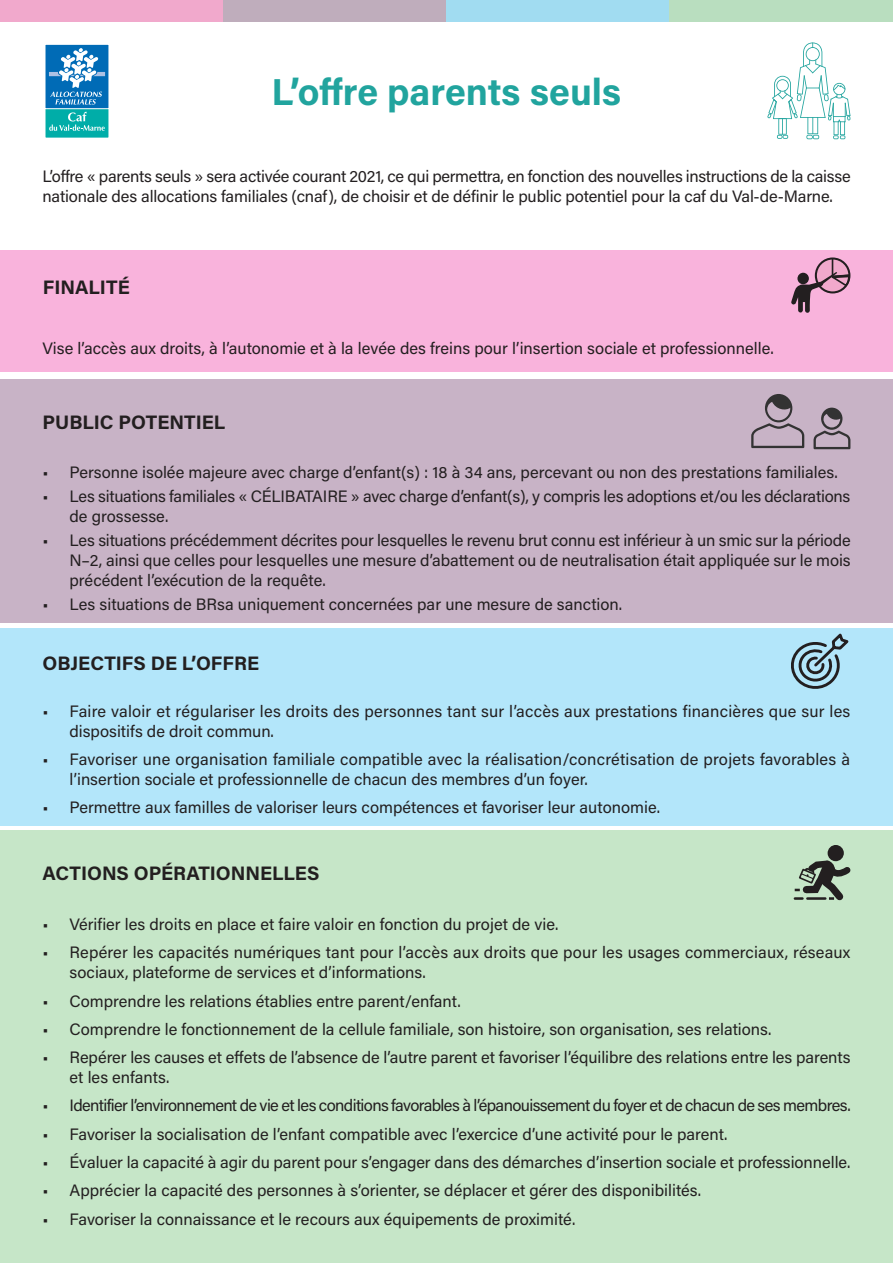
<style>
.page{position:relative;width:893px;height:1263px;background:#fff}
.page>*{position:absolute;margin:0;border:0;box-sizing:border-box;transform-origin:0 0}
.t1{font:700 37.5px "Acumin Pro";color:#21a49e}
.t2{font:700 19.5px "Acumin Pro";color:#231f20}
.t3{font:16.5px/19.8px "Acumin Pro";color:#231f20}
.t4{font:16.5px "Acumin Pro";letter-spacing:-.04em;color:#231f20}
</style>
<div class="page">
<div style="left:0;top:831px;width:893px;height:432px;background:#c6e6c8"></div>
<div style="left:45px;top:78px;width:64px;height:60px;background:#00ada8"></div>
<div style="left:45px;top:44px;width:64px;height:65px;background:#006bb6;border:1px solid #fff"></div>
<svg style="left:49px;top:48px;width:56px;height:57px"></svg>
<svg style="left:49px;top:112px;width:56px;height:19px"></svg>
<div style="left:0;top:379px;width:893px;height:244px;background:#c8b3c6"></div>
<svg style="left:751px;top:394px;width:53px;height:54px"></svg>
<svg style="left:813px;top:408px;width:37px;height:41px"></svg>
<div style="left:827px;top:845px;width:17px;height:16px;background:#231f20;border-radius:50%"></div>
<svg style="left:795px;top:857px;width:56px;height:44px"></svg>
<div style="left:0;top:628px;width:893px;height:197px;background:#b3e6fa"></div>
<svg style="left:791px;top:633px;width:58px;height:56px"></svg>
<div style="left:0;top:250px;width:893px;height:122px;background:#f9b3dc"></div>
<svg style="left:791px;top:257px;width:60px;height:56px"></svg>
<svg style="left:767px;top:43px;width:83px;height:96px"></svg>
<div style="left:0;top:0;width:223px;height:21px;background:#f1a9cc"></div>
<div style="left:223px;top:0;width:223px;height:21px;background:#bfadbc"></div>
<div style="left:446px;top:0;width:224px;height:21px;background:#a1dcf1"></div>
<div style="left:670px;top:0;width:223px;height:21px;background:#b9debf"></div>
<p class="t1" style="left:272px;top:65px;width:351px">L’offre parents seuls</p>
<p class="t3" style="left:43px;top:166px;width:810px">L’offre « parents seuls » sera activée courant 2021, ce qui permettra, en fonction des nouvelles instructions de la caisse nationale des allocations familiales (cnaf), de choisir et de définir le public potentiel pour la caf du Val-de-Marne.</p>
<p class="t2" style="left:43px;top:274px;width:88px">FINALITÉ</p>
<p class="t3" style="left:43px;top:338px;width:733px">Vise l’accès aux droits, à l’autonomie et à la levée des freins pour l’insertion sociale et professionnelle.</p>
<p class="t2" style="left:43px;top:408px;width:184px">PUBLIC POTENTIEL</p>
<p class="t3" style="left:43px;top:462px;width:797px">• Personne isolée majeure avec charge d’enfant(s) : 18 à 34 ans, percevant ou non des prestations familiales.</p>
<p class="t3" style="left:70px;top:486px;width:782px;text-indent:-27px">• Les situations familiales « CÉLIBATAIRE » avec charge d’enfant(s), y compris les adoptions et/ou les déclarations de grossesse.</p>
<p class="t3" style="left:70px;top:530px;width:783px;text-align:justify;text-indent:-27px">• Les situations précédemment décrites pour lesquelles le revenu brut connu est inférieur à un smic sur la période N–2, ainsi que celles pour lesquelles une mesure d’abattement ou de neutralisation était appliquée sur le mois précédent l’exécution de la requête.</p>
<p class="t3" style="left:43px;top:593px;width:581px">• Les situations de BRsa uniquement concernées par une mesure de sanction.</p>
<p class="t2" style="left:43px;top:649px;width:218px">OBJECTIFS DE L’OFFRE</p>
<p class="t3" style="left:70px;top:701px;width:782px;text-indent:-27px">• Faire valoir et régulariser les droits des personnes tant sur l’accès aux prestations financières que sur les dispositifs de droit commun.</p>
<p class="t3" style="left:70px;top:749px;width:782px;text-indent:-27px">• Favoriser une organisation familiale compatible avec la réalisation/concrétisation de projets favorables à l’insertion sociale et professionnelle de chacun des membres d’un foyer.</p>
<p class="t3" style="left:43px;top:797px;width:619px">• Permettre aux familles de valoriser leurs compétences et favoriser leur autonomie.</p>
<p class="t2" style="left:43px;top:860px;width:279px">ACTIONS OPÉRATIONNELLES</p>
<p class="t3" style="left:43px;top:914px;width:517px">• Vérifier les droits en place et faire valoir en fonction du projet de vie.</p>
<p class="t3" style="left:70px;top:942px;width:782px;text-indent:-27px">• Repérer les capacités numériques tant pour l’accès aux droits que pour les usages commerciaux, réseaux sociaux, plateforme de services et d’informations.</p>
<p class="t3" style="left:43px;top:990px;width:420px">• Comprendre les relations établies entre parent/enfant.</p>
<p class="t3" style="left:43px;top:1018px;width:730px">• Comprendre le fonctionnement de la cellule familiale, son histoire, son organisation, ses relations.</p>
<p class="t3" style="left:70px;top:1047px;width:783px;text-indent:-27px">• Repérer les causes et effets de l’absence de l’autre parent et favoriser l’équilibre des relations entre les parents et les enfants.</p>
<p class="t4" style="left:43px;top:1094px;width:810px">• Identifier l’environnement de vie et les conditions favorables à l’épanouissement du foyer et de chacun de ses membres.</p>
<p class="t3" style="left:43px;top:1123px;width:687px">• Favoriser la socialisation de l’enfant compatible avec l’exercice d’une activité pour le parent.</p>
<p class="t3" style="left:43px;top:1151px;width:809px">• Évaluer la capacité à agir du parent pour s’engager dans des démarches d’insertion sociale et professionnelle.</p>
<p class="t3" style="left:43px;top:1180px;width:660px">• Apprécier la capacité des personnes à s’orienter, se déplacer et gérer des disponibilités.</p>
<p class="t3" style="left:43px;top:1208px;width:534px">• Favoriser la connaissance et le recours aux équipements de proximité.</p>
</div>
